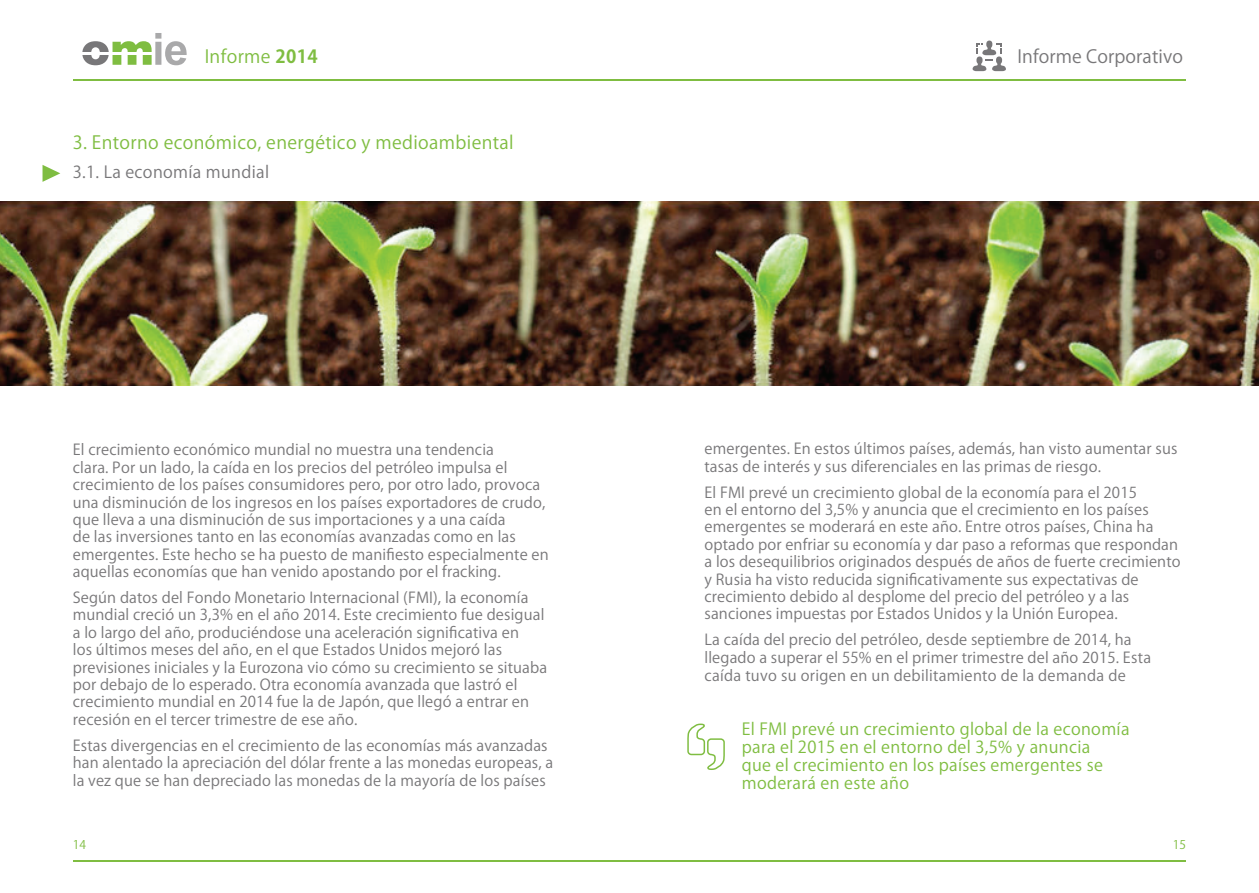
<style>
.page{position:relative;width:1259px;height:893px;background:#fff}
.page>*{position:absolute;margin:0;border:0;box-sizing:border-box;transform-origin:0 0}
.t1{font:18px "Koz Go Pr 6 N";letter-spacing:.02em;color:#7fbd41}
.t2{font:18px "Koz Go Pr 6 N";letter-spacing:.005em;color:#787779}
.t3{font:16.5px/18px "Koz Go Pr 6 N";letter-spacing:.02em;color:#7fbd41}
.t4{font:16.5px "Koz Go Pr 6 N";letter-spacing:.02em;color:#787779}
.t5{font:15px/17.4px "Koz Go Pr 6 N";letter-spacing:.01em;color:#787779}
.t6{font:12px "Koz Go Pr 6 N";color:#7fbd41}
.s1{font-weight:700}
</style>
<div class="page">
<svg style="left:82px;top:33px;width:105px;height:32px"></svg>
<hr style="left:73px;top:79px;width:556px;height:2px;background:#7fbd41">
<hr style="left:73px;top:860px;width:556px;height:2px;background:#7fbd41">
<hr style="left:629px;top:79px;width:557px;height:2px;background:#7fbd41">
<hr style="left:629px;top:860px;width:557px;height:2px;background:#7fbd41">
<svg style="left:972px;top:41px;width:34px;height:30px"></svg>
<img style="left:0;top:202px;width:1259px;height:184px">
<svg style="left:43px;top:165px;width:17px;height:17px"></svg>
<svg style="left:687px;top:723px;width:38px;height:47px"></svg>
<p class="t1" style="left:205px;top:47px;width:115px">Informe <span class="s1">2014</span></p>
<p class="t1" style="left:73px;top:133px;width:442px">3. Entorno económico, energético y medioambiental</p>
<p class="t4" style="left:73px;top:163px;width:198px">3.1. La economía mundial</p>
<p class="t5" style="left:73px;top:441px;width:477px">El crecimiento económico mundial no muestra una tendencia<br>clara. Por un lado, la caída en los precios del petróleo impulsa el crecimiento de los países consumidores pero, por otro lado, provoca una disminución de los ingresos en los países exportadores de crudo, que lleva a una disminución de sus importaciones y a una caída<br>de las inversiones tanto en las economías avanzadas como en las emergentes. Este hecho se ha puesto de manifiesto especialmente en aquellas economías que han venido apostando por el fracking.</p>
<p class="t5" style="left:73px;top:589px;width:476px">Según datos del Fondo Monetario Internacional (FMI), la economía mundial creció un 3,3% en el año 2014. Este crecimiento fue desigual a lo largo del año, produciéndose una aceleración significativa en<br>los últimos meses del año, en el que Estados Unidos mejoró las previsiones iniciales y la Eurozona vio cómo su crecimiento se situaba por debajo de lo esperado. Otra economía avanzada que lastró el crecimiento mundial en 2014 fue la de Japón, que llegó a entrar en recesión en el tercer trimestre de ese año.</p>
<p class="t5" style="left:73px;top:737px;width:482px">Estas divergencias en el crecimiento de las economías más avanzadas han alentado la apreciación del dólar frente a las monedas europeas, a la vez que se han depreciado las monedas de la mayoría de los países</p>
<p class="t2" style="left:1017px;top:47px;width:167px">Informe Corporativo</p>
<p class="t5" style="left:704px;top:440px;width:474px">emergentes. En estos últimos países, además, han visto aumentar sus tasas de interés y sus diferenciales en las primas de riesgo.</p>
<p class="t5" style="left:704px;top:484px;width:478px">El FMI prevé un crecimiento global de la economía para el 2015<br>en el entorno del 3,5% y anuncia que el crecimiento en los países emergentes se moderará en este año. Entre otros países, China ha optado por enfriar su economía y dar paso a reformas que respondan a los desequilibrios originados después de años de fuerte crecimiento y Rusia ha visto reducida significativamente sus expectativas de crecimiento debido al desplome del precio del petróleo y a las sanciones impuestas por Estados Unidos y la Unión Europea.</p>
<p class="t5" style="left:704px;top:631px;width:448px;line-height:18px">La caída del precio del petróleo, desde septiembre de 2014, ha llegado a superar el 55% en el primer trimestre del año 2015. Esta caída tuvo su origen en un debilitamiento de la demanda de</p>
<p class="t3" style="left:742px;top:720px;width:389px">El FMI prevé un crecimiento global de la economía para el 2015 en el entorno del 3,5% y anuncia<br>que el crecimiento en los países emergentes se moderará en este año</p>
<p class="t6" style="left:73px;top:838px;width:15px">14</p>
<p class="t6" style="left:1173px;top:838px;width:15px">15</p>
</div>
